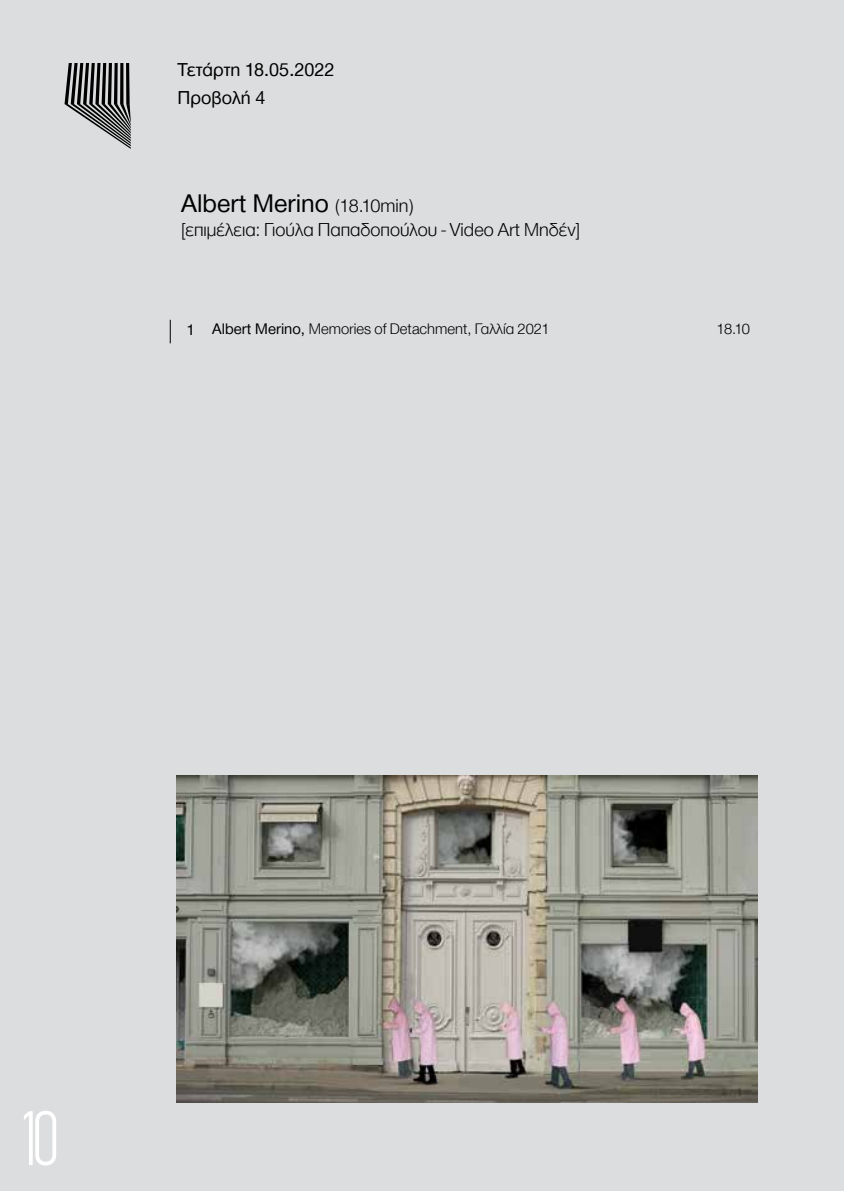
<style>
.page{position:relative;width:844px;height:1191px;background:#fff}
.page>*{position:absolute;margin:0;border:0;box-sizing:border-box;transform-origin:0 0}
.t1{font:300 condensed 75.6px "CF Din";color:#fff}
.t2{font:26.25px "CF Helvetica";color:#000}
.t3{font:300 19.25px "CF Helvetica";color:#000}
.t4{font:19.25px "CF Helvetica";color:#000}
.t5{font:300 15.75px "CF Helvetica";color:#000}
.s1{font-weight:300;font-size:19.25px}
.s2{font-weight:400}
</style>
<div class="page">
<div style="left:0;top:0;width:843px;height:1191px;background:#dcddde"></div>
<svg style="left:64px;top:63px;width:67px;height:86px"></svg>
<svg style="left:126px;top:63px;width:4px;height:41px"></svg>
<img style="left:176px;top:775px;width:581px;height:327px">
<svg style="left:170px;top:320px;width:1px;height:23px"></svg>
<p class="t4" style="left:177px;top:59px;width:158px">Τετάρτη 18.05.2022</p>
<p class="t4" style="left:177px;top:87px;width:89px">Προβολή 4</p>
<h2 class="t2" style="left:181px;top:189px;width:233px">Albert Merino <span class="s1">(18.10min)</span></h2>
<p class="t3" style="left:181px;top:220px;width:400px">[επιμέλεια: Γιούλα Παπαδοπούλου - Video Art Μηδέν]</p>
<p class="t5" style="left:187px;top:320px;width:364px"><span class="s2">1 Albert Merino,</span> Memories of Detachment, Γαλλία 2021</p>
<p class="t5" style="left:716px;top:320px;width:35px">18.10</p>
<h1 class="t1" style="left:21px;top:1097px;width:40px">10</h1>
</div>
